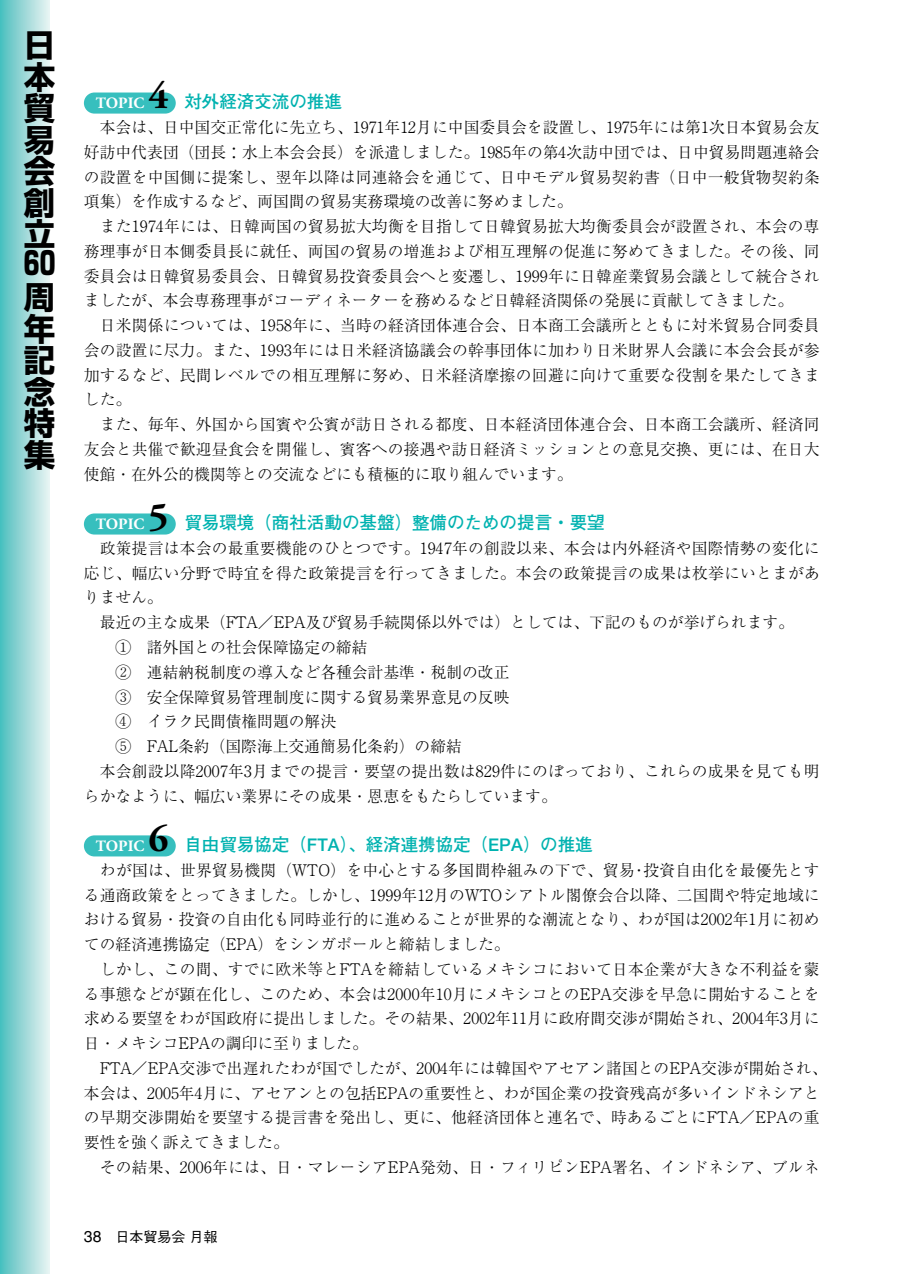
<style>
.page{position:relative;width:902px;height:1274px;background:#fff}
.page>*{position:absolute;margin:0;border:0;box-sizing:border-box;transform-origin:0 0}
.t1{font:700 31.5px/31.5px "Shin Go";color:#000;text-align:justify}
.t2{font:700 31.5px "Shingo Num";color:#000}
.t3{font:700 17.5px "Futo Go B101";color:#00b2b0}
.t4{font:300 15.75px/24.7px "Ryumin";letter-spacing:.005em;color:#000;text-align:justify}
.t5{font:700 15.75px "Adobe Garamond";color:#fff}
.t6{font:500 14px "Gothic BBB";color:#000}
.s1{font-family:"Adobe Garamond";font-size:38.5px;color:#000}
.s2{font-family:"Ryumin Num";font-weight:400}
.s3{font-family:"Rm Alpha";font-weight:400}
.s4{font-family:"Helvetica";font-weight:400;font-size:15.75px}
</style>
<div class="page">
<div style="left:84px;top:93px;width:92px;height:21px;background:#37bfbe;border-radius:11px"></div>
<div style="left:84px;top:513px;width:92px;height:22px;background:#37bfbe;border-radius:11px"></div>
<div style="left:84px;top:835px;width:92px;height:21px;background:#37bfbe;border-radius:11px"></div>
<div style="left:0;top:0;width:50px;height:1274px;background:linear-gradient(to right,#4dbebe,#e8f3f2)"></div>
<h1 class="t1" style="left:24px;top:34px;width:33px">日本貿易会創立</h1>
<h1 class="t2" style="left:24px;top:246px;width:33px">60</h1>
<h1 class="t1" style="left:24px;top:286px;width:33px">周年記念特集</h1>
<p class="t3" style="left:148px;top:95px;width:195px"><span class="s1">4</span> 対外経済交流の推進</p>
<p class="t4" style="left:84px;top:117px;width:737px;text-indent:16px">本会は、日中国交正常化に先立ち、<span class="s2">1971</span>年<span class="s2">12</span>月に中国委員会を設置し、<span class="s2">1975</span>年には第<span class="s2">1</span>次日本貿易会友好訪中代表団（団長：水上本会会長）を派遣しました。<span class="s2">1985</span>年の第<span class="s2">4</span>次訪中団では、日中貿易問題連絡会の設置を中国側に提案し、翌年以降は同連絡会を通じて、日中モデル貿易契約書（日中一般貨物契約条項集）を作成するなど、両国間の貿易実務環境の改善に努めました。</p>
<p class="t4" style="left:84px;top:216px;width:737px;text-indent:16px">また<span class="s2">1974</span>年には、日韓両国の貿易拡大均衡を目指して日韓貿易拡大均衡委員会が設置され、本会の専務理事が日本側委員長に就任、両国の貿易の増進および相互理解の促進に努めてきました。その後、同委員会は日韓貿易委員会、日韓貿易投資委員会へと変遷し、<span class="s2">1999</span>年に日韓産業貿易会議として統合されましたが、本会専務理事がコーディネーターを務めるなど日韓経済関係の発展に貢献してきました。</p>
<p class="t4" style="left:84px;top:315px;width:737px;text-indent:16px">日米関係については、<span class="s2">1958</span>年に、当時の経済団体連合会、日本商工会議所とともに対米貿易合同委員会の設置に尽力。また、<span class="s2">1993</span>年には日米経済協議会の幹事団体に加わり日米財界人会議に本会会長が参加するなど、民間レベルでの相互理解に努め、日米経済摩擦の回避に向けて重要な役割を果たしてきました。</p>
<p class="t4" style="left:84px;top:414px;width:737px;text-indent:16px">また、毎年、外国から国賓や公賓が訪日される都度、日本経済団体連合会、日本商工会議所、経済同友会と共催で歓迎昼食会を開催し、賓客への接遇や訪日経済ミッションとの意見交換、更には、在日大使館・在外公的機関等との交流などにも積極的に取り組んでいます。</p>
<p class="t5" style="left:96px;top:518px;width:50px">TOPIC</p>
<p class="t5" style="left:96px;top:97px;width:50px">TOPIC</p>
<p class="t3" style="left:148px;top:516px;width:457px"><span class="s1">5</span> 貿易環境（商社活動の基盤）整備のための提言・要望</p>
<p class="t4" style="left:100px;top:538px;width:721px">政策提言は本会の最重要機能のひとつです。<span class="s2">1947</span>年の創設以来、本会は内外経済や国際情勢の変化に</p>
<p class="t4" style="left:84px;top:563px;width:737px">応じ、幅広い分野で時宜を得た政策提言を行ってきました。本会の政策提言の成果は枚挙にいとまがあ</p>
<p class="t4" style="left:84px;top:587px;width:80px">りません。</p>
<p class="t4" style="left:100px;top:612px;width:695px">最近の主な成果（<span class="s3">FTA</span>／<span class="s3">EPA</span>及び貿易手続関係以外では）としては、下記のものが挙げられます。</p>
<p class="t4" style="left:115px;top:637px;width:253px">①　諸外国との社会保障協定の締結</p>
<p class="t4" style="left:115px;top:662px;width:395px">②　連結納税制度の導入など各種会計基準・税制の改正</p>
<p class="t4" style="left:115px;top:686px;width:395px">③　安全保障貿易管理制度に関する貿易業界意見の反映</p>
<p class="t4" style="left:115px;top:711px;width:222px">④　イラク民間債権問題の解決</p>
<p class="t4" style="left:115px;top:736px;width:348px">⑤　<span class="s3">FAL</span>条約（国際海上交通簡易化条約）の締結</p>
<p class="t4" style="left:100px;top:761px;width:721px">本会創設以降<span class="s2">2007</span>年<span class="s2">3</span>月までの提言・要望の提出数は<span class="s2">829</span>件にのぼっており、これらの成果を見ても明</p>
<p class="t4" style="left:84px;top:785px;width:474px">らかなように、幅広い業界にその成果・恩恵をもたらしています。</p>
<p class="t5" style="left:96px;top:840px;width:50px">TOPIC</p>
<p class="t3" style="left:148px;top:838px;width:445px"><span class="s1">6</span> 自由貿易協定（FTA）、経済連携協定（EPA）の推進</p>
<p class="t4" style="left:84px;top:860px;width:737px;text-indent:16px">わが国は、世界貿易機関（<span class="s3">WTO</span>）を中心とする多国間枠組みの下で、貿易･投資自由化を最優先とする通商政策をとってきました。しかし、<span class="s2">1999</span>年<span class="s2">12</span>月の<span class="s3">WTO</span>シアトル閣僚会合以降、二国間や特定地域における貿易・投資の自由化も同時並行的に進めることが世界的な潮流となり、わが国は<span class="s2">2002</span>年<span class="s2">1</span>月に初めての経済連携協定（<span class="s3">EPA</span>）をシンガポールと締結しました。</p>
<p class="t4" style="left:84px;top:959px;width:737px;text-indent:16px">しかし、この間、すでに欧米等と<span class="s3">FTA</span>を締結しているメキシコにおいて日本企業が大きな不利益を蒙る事態などが顕在化し、このため、本会は<span class="s2">2000</span>年<span class="s2">10</span>月にメキシコとの<span class="s3">EPA</span>交渉を早急に開始することを求める要望をわが国政府に提出しました。その結果、<span class="s2">2002</span>年<span class="s2">11</span>月に政府間交渉が開始され、<span class="s2">2004</span>年<span class="s2">3</span>月に日・メキシコ<span class="s3">EPA</span>の調印に至りました。</p>
<p class="t4" style="left:84px;top:1058px;width:745px;text-align:left;text-indent:16px"><span class="s3">FTA</span>／<span class="s3">EPA</span>交渉で出遅れたわが国でしたが、<span class="s2">2004</span>年には韓国やアセアン諸国との<span class="s3">EPA</span>交渉が開始され、本会は、<span class="s2">2005</span>年<span class="s2">4</span>月に、アセアンとの包括<span class="s3">EPA</span>の重要性と、わが国企業の投資残高が多いインドネシアとの早期交渉開始を要望する提言書を発出し、更に、他経済団体と連名で、時あるごとに<span class="s3">FTA</span>／<span class="s3">EPA</span>の重要性を強く訴えてきました。</p>
<p class="t4" style="left:100px;top:1157px;width:721px">その結果、<span class="s2">2006</span>年には、日・マレーシア<span class="s3">EPA</span>発効、日・フィリピン<span class="s3">EPA</span>署名、インドネシア、ブルネ</p>
<p class="t6" style="left:84px;top:1231px;width:135px"><span class="s4">38</span> 日本貿易会月報</p>
</div>
